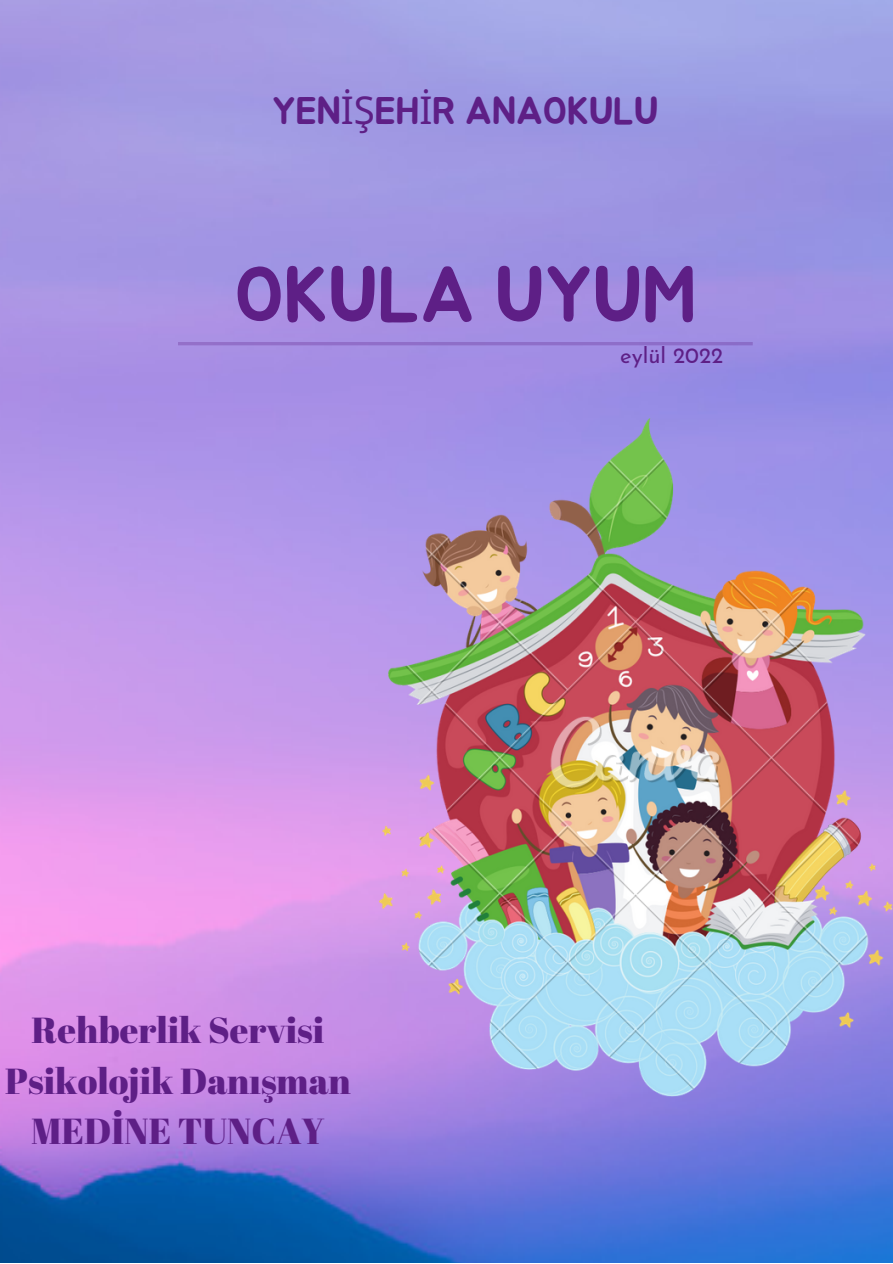
<style>
.page{position:relative;width:893px;height:1264px;background:#fff}
.page>*{position:absolute;margin:0;border:0;box-sizing:border-box;transform-origin:0 0}
.t1{font:78px "Jua";color:#5e1f86}
.t2{font:38.4px "Jua";color:#5e1f86}
.t3{font:36.15px/50.4px "Abril Fatface";color:#5e1f86;text-align:center}
.t4{font:22.2px "Josefin Sans";color:#5e1f86}
.s1{font-family:"Noto Sans"}
</style>
<div class="page">
<img style="left:0;top:0;width:892px;height:1262px">
<hr style="left:178px;top:342px;width:574px;height:3px;background:#5e1f86">
<img style="left:379px;top:418px;width:513px;height:678px">
<p class="t2" style="left:272px;top:93px;width:388px">YEN<span class="s1">İŞ</span>EH<span class="s1">İ</span>R ANAOKULU</p>
<h1 class="t1" style="left:234px;top:259px;width:463px">OKULA UYUM</h1>
<p class="t4" style="left:620px;top:347px;width:104px">eylül 2022</p>
<p class="t3" style="left:5px;top:1004px;width:347px">Rehberlik Servisi<br>Psikolojik Danışman<br>MEDİNE TUNCAY</p>
</div>
